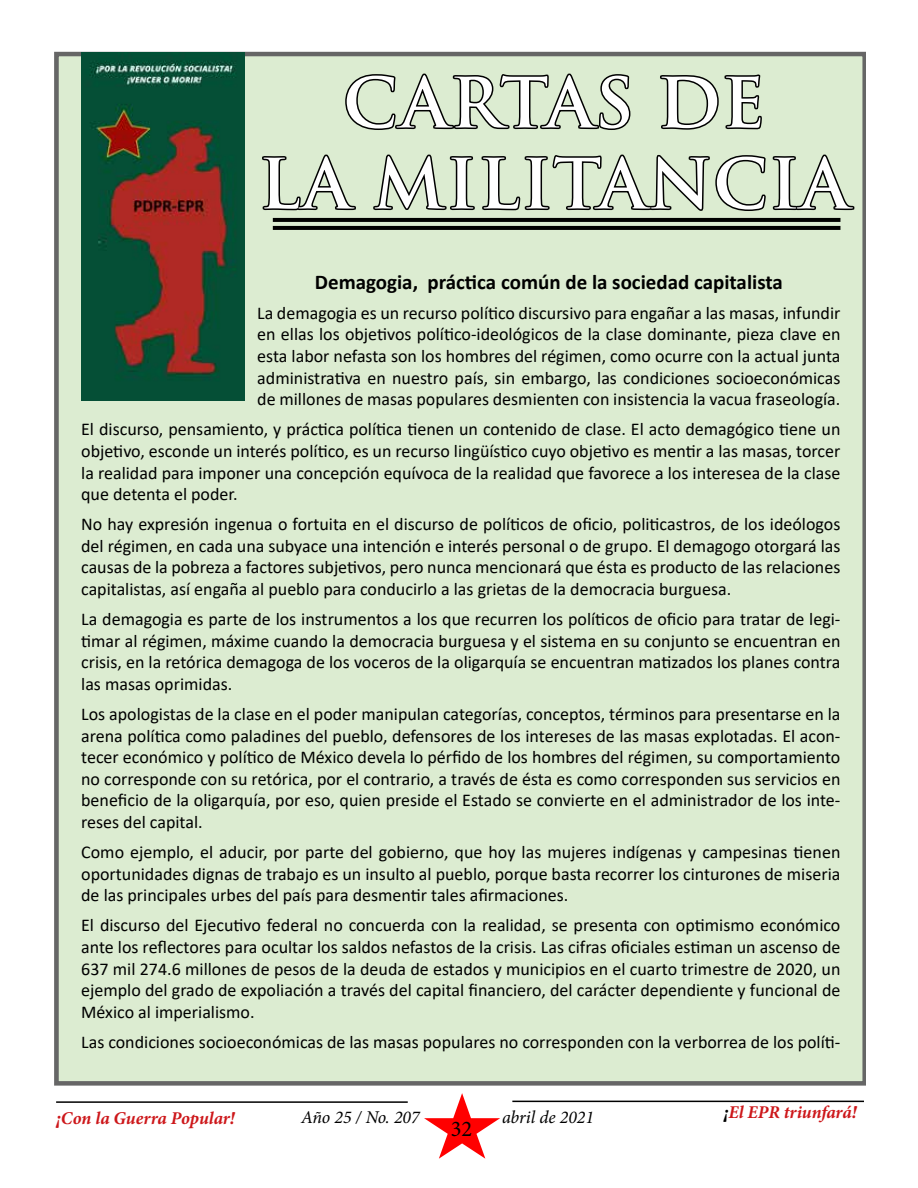
<style>
.page{position:relative;width:918px;height:1188px;background:#fff}
.page>*{position:absolute;margin:0;border:0;box-sizing:border-box;transform-origin:0 0}
.t1{font:700 67.5px/81px "Trajan Pro";letter-spacing:.02em;color:#fff;text-align:center}
.t2{font:22.5px "Minion Pro";color:#000}
.t3{font:700 21px "Calibri";color:#000}
.t4{font:18px/21.6px "Calibri";color:#000;text-align:justify}
.t5{font:italic 700 18px "Minion Pro";letter-spacing:-.005em;color:#cd171a}
.t6{font:italic 18px "Minion Pro";color:#000}
.s1{color:#000}
</style>
<div class="page">
<hr style="left:56px;top:1101px;width:352px;height:2px;background:#000">
<hr style="left:512px;top:1101px;width:352px;height:1px;background:#000">
<svg style="left:424px;top:1093px;width:76px;height:66px"></svg>
<div style="left:54px;top:52px;width:812px;height:1033px;background:#dcecd1"></div>
<svg style="left:260px;top:51px;width:596px;height:192px"></svg>
<svg style="left:273px;top:218px;width:567px;height:4px;fill:#000"></svg>
<svg style="left:273px;top:226px;width:567px;height:4px;fill:#000"></svg>
<img style="left:81px;top:52px;width:164px;height:349px">
<h1 class="t1" style="left:259px;top:63px;width:592px">CARTAS DE<br>LA MILITANCIA</h1>
<p class="t3" style="left:315px;top:267px;width:470px">Demagogia, práctica común de la sociedad capitalista</p>
<p class="t4" style="left:257px;top:302px;width:585px">La demagogia es un recurso político discursivo para engañar a las masas, infundir en ellas los objetivos político-ideológicos de la clase dominante, pieza clave en esta labor nefasta son los hombres del régimen, como ocurre con la actual junta administrativa en nuestro país, sin embargo, las condiciones socioeconómicas de millones de masas populares desmienten con insistencia la vacua fraseología.</p>
<p class="t4" style="left:81px;top:418px;width:761px">El discurso, pensamiento, y práctica política tienen un contenido de clase. El acto demagógico tiene un objetivo, esconde un interés político, es un recurso lingüístico cuyo objetivo es mentir a las masas, torcer la realidad para imponer una concepción equívoca de la realidad que favorece a los interesea de la clase que detenta el poder.</p>
<p class="t4" style="left:81px;top:513px;width:761px">No hay expresión ingenua o fortuita en el discurso de políticos de oficio, politicastros, de los ideólogos del régimen, en cada una subyace una intención e interés personal o de grupo. El demagogo otorgará las causas de la pobreza a factores subjetivos, pero nunca mencionará que ésta es producto de las relaciones capitalistas, así engaña al pueblo para conducirlo a las grietas de la democracia burguesa.</p>
<p class="t4" style="left:81px;top:608px;width:761px">La demagogia es parte de los instrumentos a los que recurren los políticos de oficio para tratar de legi&shy;timar al régimen, máxime cuando la democracia burguesa y el sistema en su conjunto se encuentran en crisis, en la retórica demagoga de los voceros de la oligarquía se encuentran matizados los planes contra las masas oprimidas.</p>
<p class="t4" style="left:81px;top:703px;width:761px">Los apologistas de la clase en el poder manipulan categorías, conceptos, términos para presentarse en la arena política como paladines del pueblo, defensores de los intereses de las masas explotadas. El acon&shy;tecer económico y político de México devela lo pérfido de los hombres del régimen, su comportamiento no corresponde con su retórica, por el contrario, a través de ésta es como corresponden sus servicios en beneficio de la oligarquía, por eso, quien preside el Estado se convierte en el administrador de los inte&shy;reses del capital.</p>
<p class="t4" style="left:81px;top:841px;width:761px">Como ejemplo, el aducir, por parte del gobierno, que hoy las mujeres indígenas y campesinas tienen oportunidades dignas de trabajo es un insulto al pueblo, porque basta recorrer los cinturones de miseria de las principales urbes del país para desmentir tales afirmaciones.</p>
<p class="t4" style="left:81px;top:914px;width:761px">El discurso del Ejecutivo federal no concuerda con la realidad, se presenta con optimismo económico ante los reflectores para ocultar los saldos nefastos de la crisis. Las cifras oficiales estiman un ascenso de 637 mil 274.6 millones de pesos de la deuda de estados y municipios en el cuarto trimestre de 2020, un ejemplo del grado de expoliación a través del capital financiero, del carácter dependiente y funcional de México al imperialismo.</p>
<p class="t4" style="left:81px;top:1031px;width:761px">Las condiciones socioeconómicas de las masas populares no corresponden con la verborrea de los políti-</p>
<p class="t5" style="left:56px;top:1105px;width:180px">¡Con la Guerra Popular!</p>
<p class="t5" style="left:724px;top:1100px;width:135px"><span class="s1">¡</span>El EPR triunfará!</p>
<p class="t6" style="left:301px;top:1105px;width:120px">Año 25 / No. 207</p>
<p class="t6" style="left:502px;top:1105px;width:93px">abril de 2021</p>
<p class="t2" style="left:451px;top:1114px;width:23px">32</p>
</div>
